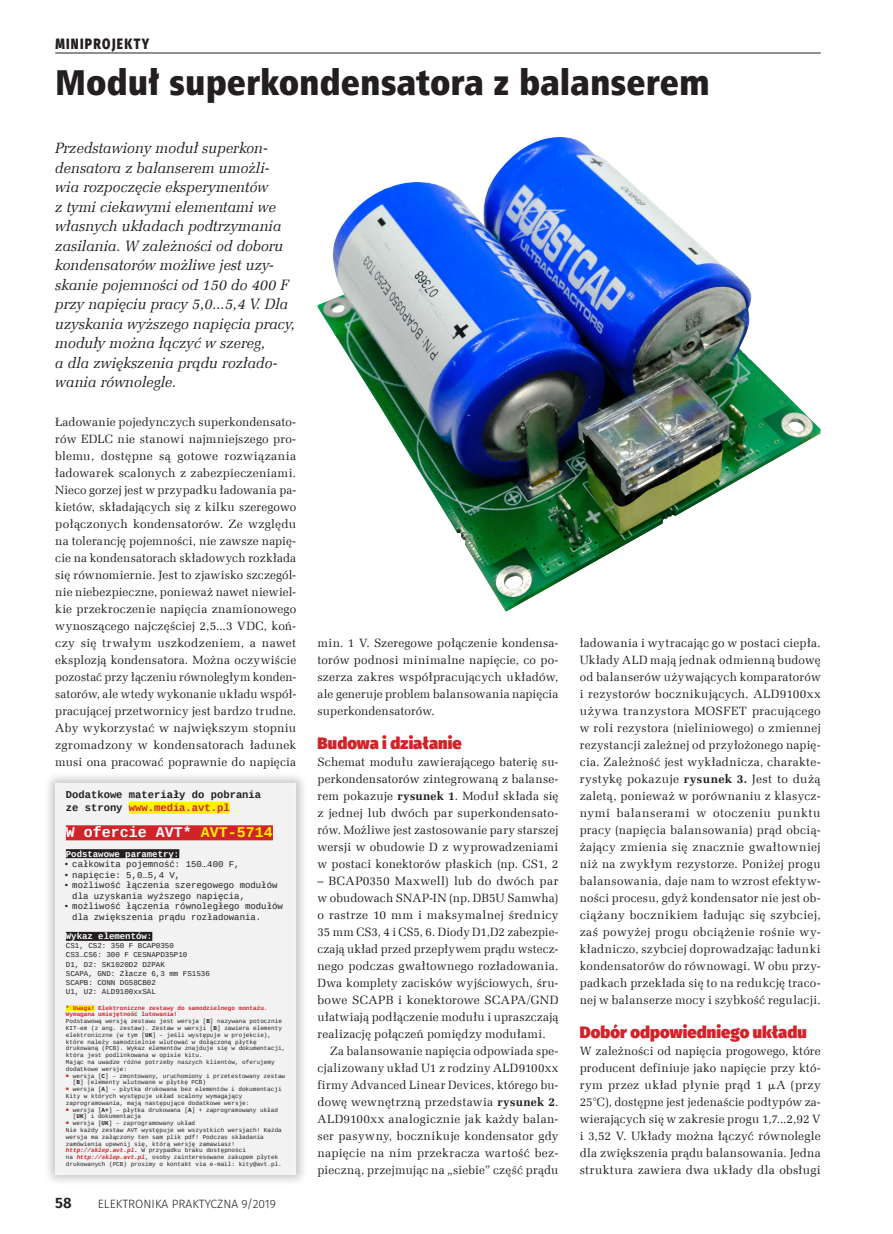
<style>
.page{position:relative;width:893px;height:1234px;background:#fff}
.page>*{position:absolute;margin:0;border:0;box-sizing:border-box;transform-origin:0 0}
._9_tytul{font:36px "Humnst 777 X Blk Cn EU";color:#231f20}
._3_Srodtytul{font:900 16.5px "Fira Sans";letter-spacing:.005em;color:#d1232a}
._2_lead_do_wszystkie{font:italic 15px/19.5px "Zapf Ellipt EU";color:#231f20}
.t1{font:700 15px "Liberation Mono";color:#fff}
.t2{font:800 15px "Fira Sans";letter-spacing:.11em;color:#231f20;scale:.8 1}
.t3{font:600 15px "Fira Sans";color:#231f20}
._1_Body{font:12px/17px "Zapf Ellipt EU";letter-spacing:.015em;color:#231f20;text-align:justify}
.t4{font:300 12px "Fira Sans";color:#231f20}
.t5{font:700 10.5px/12.6px "Liberation Mono";color:#231f20}
.t6{font:9px/10.5px "Liberation Mono";color:#231f20}
.t7{font:700 9px "Liberation Mono";color:#fff}
.t8{font:7.5px/9px "Liberation Mono";color:#231f20}
.t9{font:6px/6.8px "Liberation Mono";color:#231f20}
.s1{color:#d1232a}
.s2{color:#fff101}
.s3{font-weight:700;color:#d1232a}
.s4{font-weight:700}
.s5{font-weight:700;font-style:italic;color:#d1232a}
.s6{font-family:"Math With Greek"}
</style>
<div class="page">
<hr style="left:55px;top:53px;width:766px;height:1px;background:#231f20">
<div style="left:44px;top:771px;width:264px;height:414px;background:#231f20;opacity:.25"></div>
<div style="left:55px;top:782px;width:241px;height:392px;background:#f3f2f3"></div>
<div style="left:129px;top:801px;width:101px;height:12px;background:#fff101"></div>
<div style="left:66px;top:825px;width:135px;height:15px;background:#d1232a"></div>
<div style="left:201px;top:825px;width:72px;height:15px;background:#d1232a"></div>
<div style="left:66px;top:849px;width:113px;height:9px;background:#231f20"></div>
<div style="left:66px;top:931px;width:86px;height:9px;background:#231f20"></div>
<div style="left:66px;top:1004px;width:29px;height:6px;background:#fff101"></div>
<img style="left:317px;top:137px;width:504px;height:474px">
<p class="t2" style="left:55px;top:30px;width:119px">MINIPROJEKTY</p>
<p class="_9_tytul" style="left:55px;top:59px;width:656px">Moduł superkondensatora z balanserem</p>
<p class="_2_lead_do_wszystkie" style="left:55px;top:138px;width:241px">Przedstawiony moduł superkon&shy;densatora z balanserem umożli&shy;wia rozpoczęcie eksperymentów<br>z tymi ciekawymi elementami we własnych układach podtrzymania zasilania. W zależności od doboru kondensatorów możliwe jest uzy&shy;skanie pojemności od 150 do 400 F przy napięciu pracy 5,0...5,4 V. Dla uzyskania wyższego napięcia pracy, moduły można łączyć w szereg,<br>a dla zwiększenia prądu rozłado&shy;wania równolegle.</p>
<p class="_1_Body" style="left:55px;top:413px;width:242px">Ładowanie pojedynczych superkondensato&shy;rów EDLC nie stanowi najmniejszego pro&shy;blemu, dostępne są gotowe rozwiązania ładowarek scalonych z zabezpieczeniami.<br>Nieco gorzej jest w przypadku ładowania pa&shy;kietów, składających się z kilku szeregowo połączonych kondensatorów. Ze względu na tolerancję pojemności, nie zawsze napię&shy;cie na kondensatorach składowych rozkłada się równomiernie. Jest to zjawisko szczegól&shy;nie niebezpieczne, ponieważ nawet niewiel&shy;kie przekroczenie napięcia znamionowego wynoszącego najczęściej 2,5...3 VDC, koń&shy;czy się trwałym uszkodzeniem, a nawet eksplozją kondensatora. Można oczywiście pozostać przy łączeniu równoległym konden&shy;satorów, ale wtedy wykonanie układu współ&shy;pracującej przetwornicy jest bardzo trudne.<br>Aby wykorzystać w największym stopniu zgromadzony w kondensatorach ładunek musi ona pracować poprawnie do napięcia</p>
<p class="t5" style="left:66px;top:788px;width:197px">Dodatkowe materiały do pobrania ze strony <span class="s1">www.media.avt.pl</span></p>
<p class="t1" style="left:66px;top:822px;width:209px">W ofercie AVT* <span class="s2">AVT-5714</span></p>
<p class="t7" style="left:66px;top:847px;width:115px">Podstawowe parametry:</p>
<p class="t6" style="left:64px;top:858px;width:177px">• całkowita pojemność: 150…400 F,</p>
<p class="t6" style="left:64px;top:869px;width:118px">• napięcie: 5,0…5,4 V,</p>
<p class="t6" style="left:72px;top:879px;width:207px;text-indent:-9px">• możliwość łączenia szeregowego modułów dla uzyskania wyższego napięcia,</p>
<p class="t6" style="left:72px;top:900px;width:212px;text-indent:-9px">• możliwość łączenia równoległego modułów dla zwiększenia prądu rozładowania.</p>
<p class="t7" style="left:66px;top:930px;width:88px">Wykaz elementów:</p>
<p class="t8" style="left:66px;top:941px;width:146px">CS1, CS2: 350 F BCAP0350<br>CS3…CS6: 300 F CESNAPD35P10<br>D1, D2: SK1020D2 D2PAK<br>SCAPA, GND: Złacze 6,3 mm FS1536<br>SCAPB: CONN DG58CB02<br>U1, U2: ALD9100xxSAL</p>
<p class="t9" style="left:66px;top:1003px;width:221px"><span class="s3">* Uwaga! Elektroniczne zestawy do samodzielnego montażu.<br>Wymagana umiejętność lutowania!<br></span>Podstawową wersją zestawu jest wersja [<span class="s4">B</span>] nazywana potocznie KIT-em (z ang. zestaw). Zestaw w wersji [<span class="s4">B</span>] zawiera elementy elektroniczne (w tym [<span class="s4">UK</span>] – jeśli występuje w projekcie), które należy samodzielnie wlutować w dołączoną płytkę drukowaną (PCB). Wykaz elementów znajduje się w dokumentacji, która jest podlinkowana w opisie kitu.<br>Mając na uwadze różne potrzeby naszych klientów, oferujemy dodatkowe wersje:</p>
<p class="t9" style="left:73px;top:1071px;width:214px;text-indent:-7px"><span class="s1">○</span> wersja [<span class="s4">C</span>] – zmontowany, uruchomiony i przetestowany zestaw [<span class="s4">B</span>] (elementy wlutowane w płytkę PCB)</p>
<p class="t9" style="left:66px;top:1085px;width:217px"><span class="s1">○</span> wersja [<span class="s4">A</span>] – płytka drukowana bez elementów i dokumentacji<br>Kity w których występuje układ scalony wymagający zaprogramowania, mają następujące dodatkowe wersje:</p>
<p class="t9" style="left:73px;top:1105px;width:207px;text-indent:-7px"><span class="s1">○</span> wersja [<span class="s4">A+</span>] – płytka drukowana [<span class="s4">A</span>] + zaprogramowany układ [<span class="s4">UK</span>] i dokumentacja</p>
<p class="t9" style="left:66px;top:1119px;width:218px"><span class="s1">○</span> wersja [<span class="s4">UK</span>] – zaprogramowany układ<br>Nie każdy zestaw AVT występuje we wszystkich wersjach! Każda wersja ma załączony ten sam plik pdf! Podczas składania zamówienia upewnij się, którą wersję zamawiasz! <span class="s5">http://sklep.avt.pl</span><span class="s4">.</span> W przypadku braku dostępności<br>na <span class="s5">http://sklep.avt.pl</span>, osoby zainteresowane zakupem płytek drukowanych (PCB) prosimy o kontakt via e-mail: kity@avt.pl.</p>
<p class="t3" style="left:55px;top:1190px;width:18px">58</p>
<p class="t4" style="left:98px;top:1195px;width:180px">ELEKTRONIKA PRAKTYCZNA 9/2019</p>
<p class="_1_Body" style="left:317px;top:634px;width:242px">min. 1 V. Szeregowe połączenie kondensa&shy;torów podnosi minimalne napięcie, co po&shy;szerza zakres współpracujących układów, ale generuje problem balansowania napięcia superkondensatorów.</p>
<p class="_3_Srodtytul" style="left:317px;top:727px;width:146px">Budowa i działanie</p>
<p class="_1_Body" style="left:317px;top:753px;width:242px">Schemat modułu zawierającego baterię su&shy;perkondensatorów zintegrowaną z balanse&shy;rem pokazuje <span class="s4">rysunek 1</span>. Moduł składa się z jednej lub dwóch par superkondensato&shy;rów. Możliwe jest zastosowanie pary starszej wersji w obudowie D z wyprowadzeniami w postaci konektorów płaskich (np. CS1, 2</p>
<p class="_1_Body" style="left:317px;top:872px;width:242px">– BCAP0350 Maxwell) lub do dwóch par w obudowach SNAP-IN (np. DB5U Samwha) o rastrze 10 mm i maksymalnej średnicy 35 mm CS3, 4 i CS5, 6. Diody D1,D2 zabezpie&shy;czają układ przed przepływem prądu wstecz&shy;nego podczas gwałtownego rozładowania.<br>Dwa komplety zacisków wyjściowych, śru&shy;bowe SCAPB i konektorowe SCAPA/GND ułatwiają podłączenie modułu i upraszczają realizację połączeń pomiędzy modułami.</p>
<p class="_1_Body" style="left:317px;top:1042px;width:242px;text-indent:13px">Za balansowanie napięcia odpowiada spe&shy;cjalizowany układ U1 z rodziny ALD9100xx firmy Advanced Linear Devices, którego bu&shy;dowę wewnętrzną przedstawia <span class="s4">rysunek 2</span>.<br>ALD9100xx analogicznie jak każdy balan&shy;ser pasywny, bocznikuje kondensator gdy napięcie na nim przekracza wartość bez&shy;pieczną, przejmując na „siebie” część prądu</p>
<p class="_1_Body" style="left:580px;top:634px;width:242px">ładowania i wytracając go w postaci ciepła.<br>Układy ALD mają jednak odmienną budowę od balanserów używających komparatorów i rezystorów bocznikujących. ALD9100xx używa tranzystora MOSFET pracującego w roli rezystora (nieliniowego) o zmiennej rezystancji zależnej od przyłożonego napię&shy;cia. Zależność jest wykładnicza, charakte&shy;rystykę pokazuje <span class="s4">rysunek 3.</span> Jest to dużą zaletą, ponieważ w porównaniu z klasycz&shy;nymi balanserami w otoczeniu punktu pracy (napięcia balansowania) prąd obcią&shy;żający zmienia się znacznie gwałtowniej niż na zwykłym rezystorze. Poniżej progu balansowania, daje nam to wzrost efektyw&shy;ności procesu, gdyż kondensator nie jest ob&shy;ciążany bocznikiem ładując się szybciej, zaś powyżej progu obciążenie rośnie wy&shy;kładniczo, szybciej doprowadzając ładunki kondensatorów do równowagi. W obu przy&shy;padkach przekłada się to na redukcję traco&shy;nej w balanserze mocy i szybkość regulacji.</p>
<p class="_3_Srodtytul" style="left:580px;top:1016px;width:228px">Dobór odpowiedniego układu</p>
<p class="_1_Body" style="left:580px;top:1042px;width:242px">W zależności od napięcia progowego, które producent definiuje jako napięcie przy któ&shy;rym przez układ płynie prąd 1 <span class="s6">m</span>A (przy 25°C), dostępne jest jedenaście podtypów za&shy;wierających się w zakresie progu 1,7...2,92 V i 3,52 V. Układy można łączyć równolegle dla zwiększenia prądu balansowania. Jedna struktura zawiera dwa układy dla obsługi</p>
</div>
